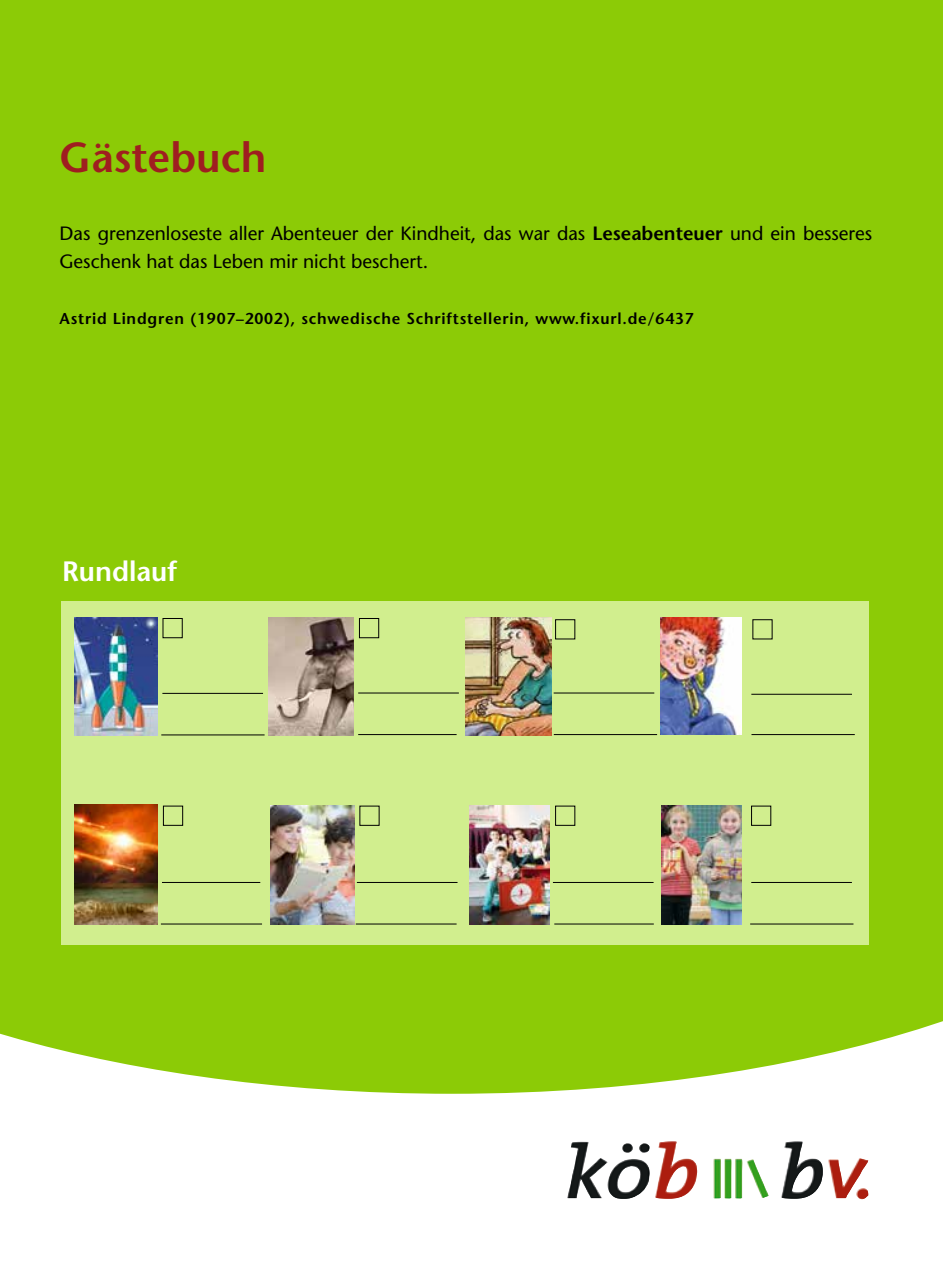
<style>
.page{position:relative;width:943px;height:1265px;background:#fff}
.page>*{position:absolute;margin:0;border:0;box-sizing:border-box;transform-origin:0 0}
.t1{font:600 42px "Stone Sans";color:#9f1e20}
.t2{font:600 28px "Stone Sans";color:#fff}
.t3{font:19.25px/28px "Stone Sans";color:#000}
.t4{font:600 15.75px "Stone Sans";letter-spacing:.05em;color:#000}
.s1{font-weight:600}
</style>
<div class="page">
<div style="left:0;top:0;width:943px;height:1094px;background:#8ccb06"></div>
<img style="left:567px;top:1141px;width:289px;height:58px">
<div style="left:61px;top:602px;width:807px;height:343px;background:#d1ee8e"></div>
<div style="left:162px;top:618px;width:21px;height:20px;border:1px solid #000"></div>
<div style="left:359px;top:618px;width:20px;height:20px;border:1px solid #000"></div>
<div style="left:555px;top:619px;width:20px;height:20px;border:1px solid #000"></div>
<div style="left:163px;top:806px;width:20px;height:20px;border:1px solid #000"></div>
<div style="left:555px;top:806px;width:20px;height:20px;border:1px solid #000"></div>
<div style="left:751px;top:806px;width:20px;height:20px;border:1px solid #000"></div>
<hr style="left:161px;top:734px;width:103px;height:1px;background:#000">
<hr style="left:162px;top:693px;width:101px;height:1px;background:#000">
<hr style="left:358px;top:734px;width:98px;height:1px;background:#000">
<hr style="left:358px;top:693px;width:101px;height:1px;background:#000">
<hr style="left:554px;top:734px;width:103px;height:1px;background:#000">
<hr style="left:553px;top:693px;width:101px;height:1px;background:#000">
<hr style="left:751px;top:734px;width:103px;height:1px;background:#000">
<hr style="left:751px;top:694px;width:101px;height:1px;background:#000">
<hr style="left:161px;top:924px;width:101px;height:1px;background:#000">
<hr style="left:162px;top:882px;width:98px;height:1px;background:#000">
<hr style="left:356px;top:924px;width:100px;height:1px;background:#000">
<hr style="left:357px;top:882px;width:100px;height:1px;background:#000">
<hr style="left:554px;top:924px;width:99px;height:1px;background:#000">
<hr style="left:553px;top:882px;width:100px;height:1px;background:#000">
<hr style="left:750px;top:924px;width:103px;height:1px;background:#000">
<hr style="left:751px;top:882px;width:100px;height:1px;background:#000">
<img style="left:75px;top:618px;width:82px;height:117px">
<img style="left:268px;top:618px;width:85px;height:117px">
<img style="left:466px;top:618px;width:86px;height:117px">
<img style="left:660px;top:617px;width:81px;height:117px">
<img style="left:662px;top:805px;width:79px;height:119px">
<img style="left:469px;top:805px;width:80px;height:119px">
<img style="left:75px;top:804px;width:82px;height:120px">
<img style="left:270px;top:805px;width:84px;height:119px">
<h1 class="t1" style="left:60px;top:132px;width:208px">Gästebuch</h1>
<p class="t3" style="left:60px;top:219px;width:814px">Das grenzenloseste aller Abenteuer der Kindheit, das war das <span class="s1">Leseabenteuer</span> und ein besseres<br>Geschenk hat das Leben mir nicht beschert.</p>
<p class="t4" style="left:60px;top:309px;width:635px">Astrid Lindgren (1907–2002), schwedische Schriftstellerin, www.fixurl.de/6437</p>
<h2 class="t2" style="left:62px;top:553px;width:117px">Rundlauf</h2>
</div>
